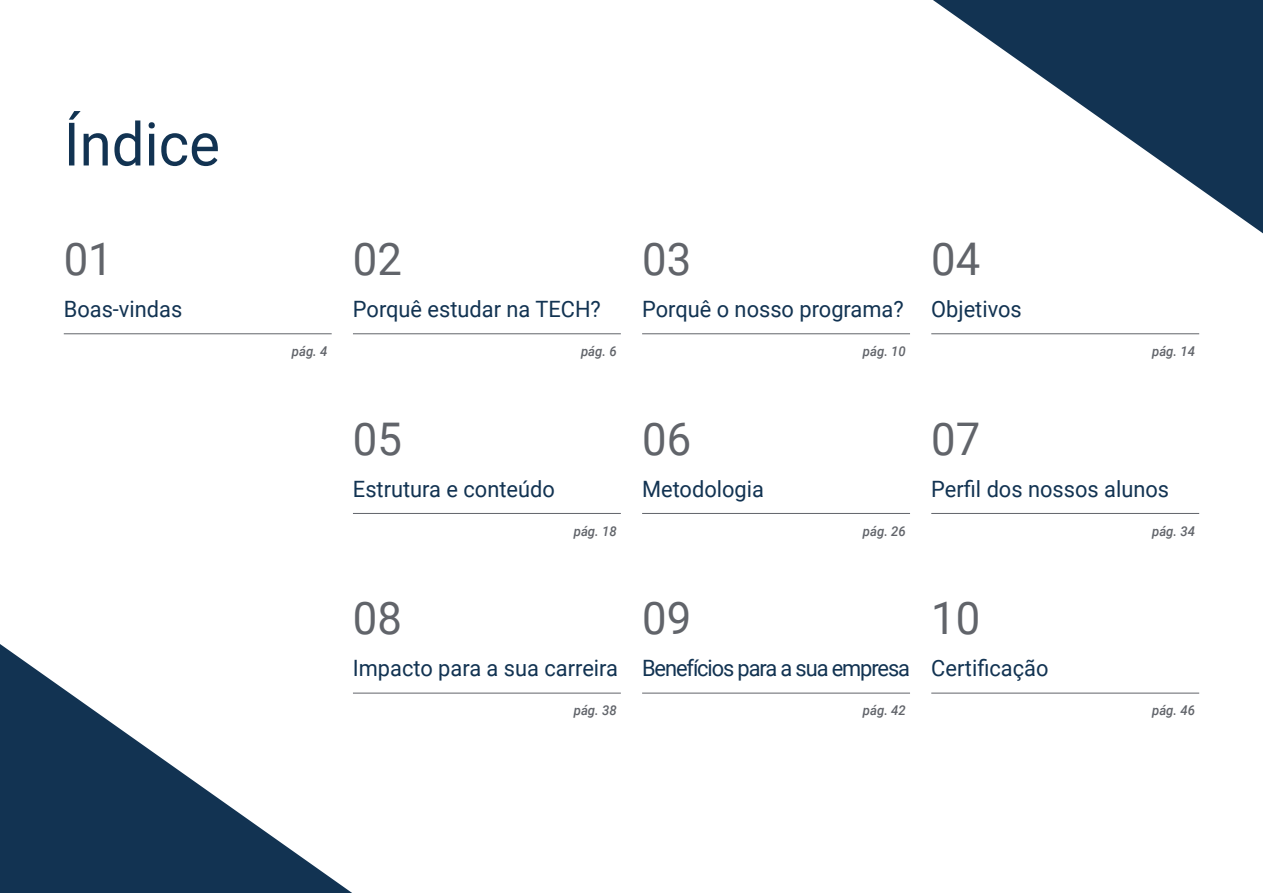
<style>
.page{position:relative;width:1263px;height:893px;background:#fff}
.page>*{position:absolute;margin:0;border:0;box-sizing:border-box;transform-origin:0 0}
.t1{font:60px "Roboto";color:#123352}
.t2{font:45px "Roboto";color:#61646a}
.t3{font:22.5px "Roboto";color:#123352}
.t4{font:22.5px "Roboto";letter-spacing:-.05em;color:#123352}
.t5{font:italic 500 13.5px "Roboto";color:#61646a}
</style>
<div class="page">
<hr style="left:64px;top:333px;width:268px;height:1px;background:#61646a">
<hr style="left:931px;top:333px;width:268px;height:1px;background:#61646a">
<hr style="left:353px;top:333px;width:268px;height:1px;background:#61646a">
<hr style="left:353px;top:513px;width:268px;height:1px;background:#61646a">
<hr style="left:353px;top:693px;width:268px;height:1px;background:#61646a">
<hr style="left:642px;top:333px;width:268px;height:1px;background:#61646a">
<hr style="left:642px;top:513px;width:268px;height:1px;background:#61646a">
<hr style="left:642px;top:693px;width:268px;height:1px;background:#61646a">
<hr style="left:931px;top:513px;width:268px;height:1px;background:#61646a">
<hr style="left:931px;top:693px;width:268px;height:1px;background:#61646a">
<svg style="left:0;top:644px;width:352px;height:249px"></svg>
<svg style="left:933px;top:0;width:330px;height:233px"></svg>
<h1 class="t1" style="left:64px;top:102px;width:158px">Índice</h1>
<h2 class="t2" style="left:64px;top:227px;width:51px">01</h2>
<h2 class="t2" style="left:353px;top:227px;width:51px">02</h2>
<h2 class="t2" style="left:931px;top:227px;width:51px">04</h2>
<h2 class="t2" style="left:642px;top:227px;width:51px">03</h2>
<p class="t3" style="left:642px;top:293px;width:263px">Porquê o nosso programa?</p>
<p class="t3" style="left:64px;top:293px;width:120px">Boas-vindas</p>
<p class="t3" style="left:353px;top:293px;width:249px">Porquê estudar na TECH?</p>
<p class="t3" style="left:931px;top:293px;width:92px">Objetivos</p>
<p class="t5" style="left:292px;top:342px;width:37px">pág. 4</p>
<p class="t5" style="left:581px;top:342px;width:37px">pág. 6</p>
<p class="t5" style="left:1152px;top:342px;width:44px">pág. 14</p>
<p class="t5" style="left:863px;top:342px;width:44px">pág. 10</p>
<h2 class="t2" style="left:353px;top:407px;width:51px">05</h2>
<h2 class="t2" style="left:642px;top:407px;width:51px">06</h2>
<h2 class="t2" style="left:931px;top:407px;width:51px">07</h2>
<p class="t3" style="left:353px;top:473px;width:203px">Estrutura e conteúdo</p>
<p class="t3" style="left:642px;top:473px;width:123px">Metodologia</p>
<p class="t3" style="left:931px;top:473px;width:239px">Perfil dos nossos alunos</p>
<p class="t5" style="left:574px;top:521px;width:44px">pág. 18</p>
<p class="t5" style="left:863px;top:521px;width:44px">pág. 26</p>
<p class="t5" style="left:1152px;top:521px;width:44px">pág. 34</p>
<h2 class="t2" style="left:353px;top:587px;width:51px">08</h2>
<h2 class="t2" style="left:642px;top:587px;width:51px">09</h2>
<h2 class="t2" style="left:931px;top:587px;width:51px">10</h2>
<p class="t3" style="left:353px;top:653px;width:267px">Impacto para a sua carreira</p>
<p class="t4" style="left:642px;top:652px;width:269px">Benefícios para a sua empresa</p>
<p class="t3" style="left:931px;top:652px;width:119px">Certificação</p>
<p class="t5" style="left:574px;top:701px;width:44px">pág. 38</p>
<p class="t5" style="left:863px;top:701px;width:44px">pág. 42</p>
<p class="t5" style="left:1152px;top:701px;width:44px">pág. 46</p>
</div>
